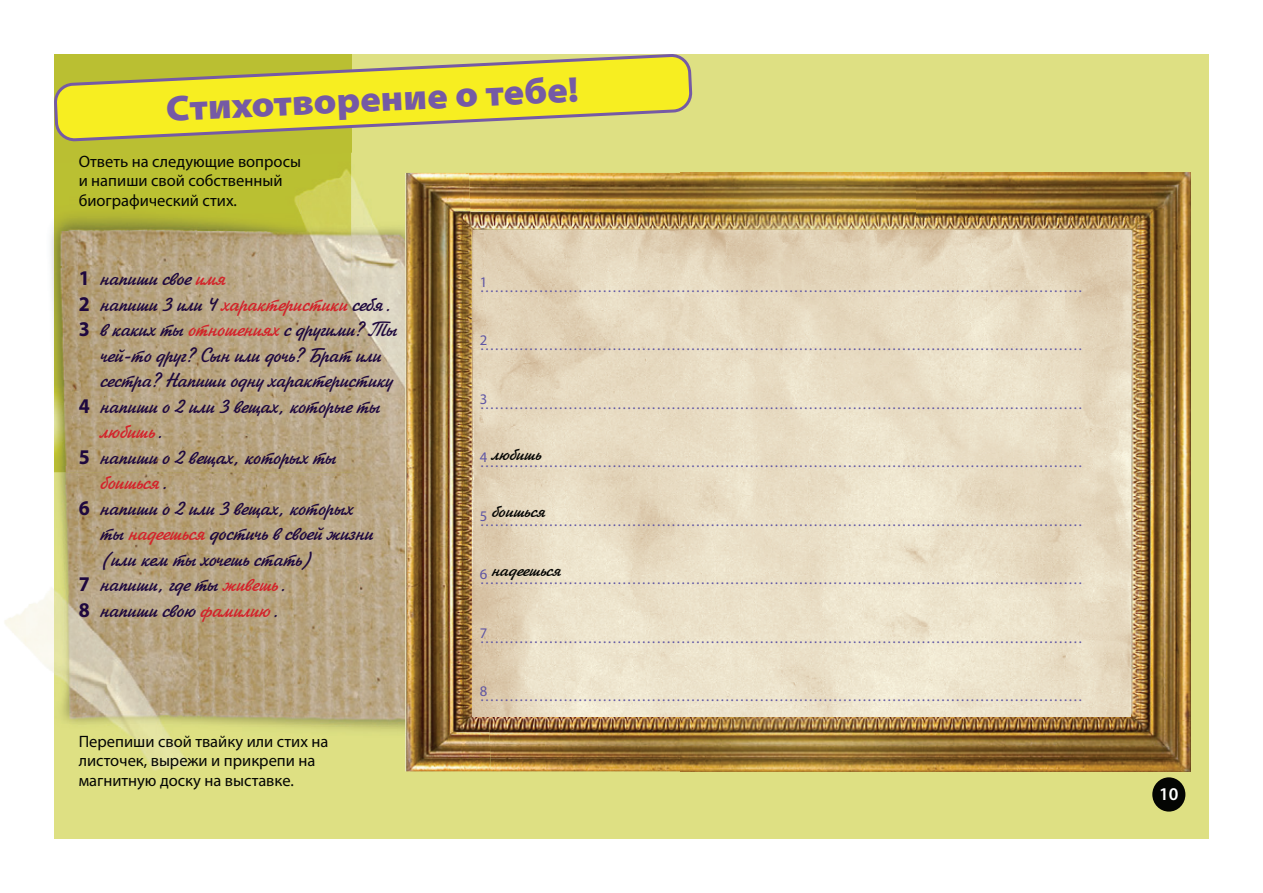
<style>
.page{position:relative;width:1263px;height:893px;background:#fff}
.page>*{position:absolute;margin:0;border:0;box-sizing:border-box;transform-origin:0 0}
.t1{font:900 semi-expanded 36px "Myriad Pro";color:#755aa5}
.t2{font:21px "Zhikharev TT";color:#1e083e;scale:.95 1}
.t3{font:21px "Zhikharev TT";color:#d3232a;scale:.95 1}
.t4{font:18px "Zhikharev TT";color:#040503}
.t5{font:600 18px "Myriad Pro";color:#fff}
.t6{font:16.5px/19.8px "Myriad Pro";color:#040503}
.t7{font:14.7px "Myriad Pro";color:#5f56a4}
.s1{font-family:"Myriad Pro";font-weight:700}
.s2{color:#d3232a}
.s3{color:#1e083e}
</style>
<div class="page">
<div style="left:54px;top:54px;width:1155px;height:785px;background:#dee083"></div>
<div style="left:54px;top:54px;width:297px;height:418px;background:#babf32"></div>
<svg style="left:54px;top:55px;width:638px;height:85px"></svg>
<img style="left:54px;top:149px;width:437px;height:623px">
<img style="left:54px;top:153px;width:297px;height:319px">
<img style="left:53px;top:380px;width:28px;height:85px">
<img style="left:491px;top:716px;width:189px;height:55px">
<img style="left:491px;top:173px;width:189px;height:57px">
<img style="left:717px;top:771px;width:199px;height:1px">
<img style="left:405px;top:173px;width:86px;height:598px">
<img style="left:680px;top:173px;width:511px;height:598px">
<img style="left:472px;top:230px;width:658px;height:486px">
<div style="left:1152px;top:777px;width:33px;height:35px;background:#040503;border-radius:50%"></div>
<h1 class="t1" style="left:165px;top:89px;width:414px;rotate:-3deg">Стихотворение о тебе!</h1>
<p class="t6" style="left:79px;top:151px;width:224px">Ответь на следующие вопросы и напиши свой собственный биографический стих.</p>
<h2 class="t2" style="left:79px;top:267px;width:156px"><span class="s1">1</span> напиши свое <span class="s2">имя</span></h2>
<h2 class="t2" style="left:79px;top:292px;width:329px"><span class="s1">2</span> напиши 3 или 4 <span class="s2">характеристики</span> себя.</h2>
<h2 class="t2" style="left:79px;top:318px;width:336px"><span class="s1">3</span> в каких ты <span class="s2">отношениях</span> с другими? Ты</h2>
<h2 class="t2" style="left:100px;top:343px;width:297px">чей-то друг? Сын или дочь? Брат или</h2>
<h2 class="t2" style="left:100px;top:369px;width:309px">сестра? Напиши одну характеристику</h2>
<h2 class="t2" style="left:79px;top:394px;width:318px"><span class="s1">4</span> напиши о 2 или 3 вещах, которые ты</h2>
<h2 class="t3" style="left:100px;top:420px;width:66px">любишь<span class="s3">.</span></h2>
<h2 class="t2" style="left:79px;top:445px;width:272px"><span class="s1">5</span> напиши о 2 вещах, которых ты</h2>
<h2 class="t3" style="left:100px;top:471px;width:71px">боишься<span class="s3">.</span></h2>
<h2 class="t2" style="left:79px;top:496px;width:290px"><span class="s1">6</span> напиши о 2 или 3 вещах, которых</h2>
<h2 class="t2" style="left:100px;top:522px;width:289px">ты <span class="s2">надеешься</span> достичь в своей жизни</h2>
<h2 class="t2" style="left:100px;top:547px;width:225px">(или кем ты хочешь стать)</h2>
<h2 class="t2" style="left:79px;top:573px;width:218px"><span class="s1">7</span> напиши, где ты <span class="s2">живешь</span>.</h2>
<h2 class="t2" style="left:79px;top:598px;width:210px"><span class="s1">8</span> напиши свою <span class="s2">фамилию</span>.</h2>
<p class="t6" style="left:79px;top:731px;width:251px">Перепиши свой твайку или стих на листочек, вырежи и прикрепи на магнитную доску на выставке.</p>
<p class="t7" style="left:480px;top:273px;width:9px">1</p>
<p class="t7" style="left:480px;top:278px;width:605px">……………………………………………………………………………………………………………</p>
<p class="t7" style="left:480px;top:331px;width:9px">2</p>
<p class="t7" style="left:480px;top:336px;width:605px">……………………………………………………………………………………………………………</p>
<p class="t7" style="left:480px;top:390px;width:9px">3</p>
<p class="t7" style="left:480px;top:395px;width:605px">……………………………………………………………………………………………………………</p>
<p class="t4" style="left:491px;top:444px;width:51px">любишь</p>
<p class="t7" style="left:480px;top:448px;width:9px">4</p>
<p class="t7" style="left:480px;top:453px;width:605px">……………………………………………………………………………………………………………</p>
<p class="t4" style="left:491px;top:501px;width:55px">боишься</p>
<p class="t7" style="left:480px;top:507px;width:9px">5</p>
<p class="t7" style="left:480px;top:512px;width:605px">……………………………………………………………………………………………………………</p>
<p class="t4" style="left:491px;top:560px;width:71px">надеешься</p>
<p class="t7" style="left:480px;top:565px;width:9px">6</p>
<p class="t7" style="left:480px;top:570px;width:605px">……………………………………………………………………………………………………………</p>
<p class="t7" style="left:480px;top:624px;width:9px">7</p>
<p class="t7" style="left:480px;top:629px;width:605px">……………………………………………………………………………………………………………</p>
<p class="t7" style="left:480px;top:682px;width:9px">8</p>
<p class="t7" style="left:480px;top:687px;width:605px">……………………………………………………………………………………………………………</p>
<p class="t5" style="left:1159px;top:783px;width:21px">10</p>
</div>
